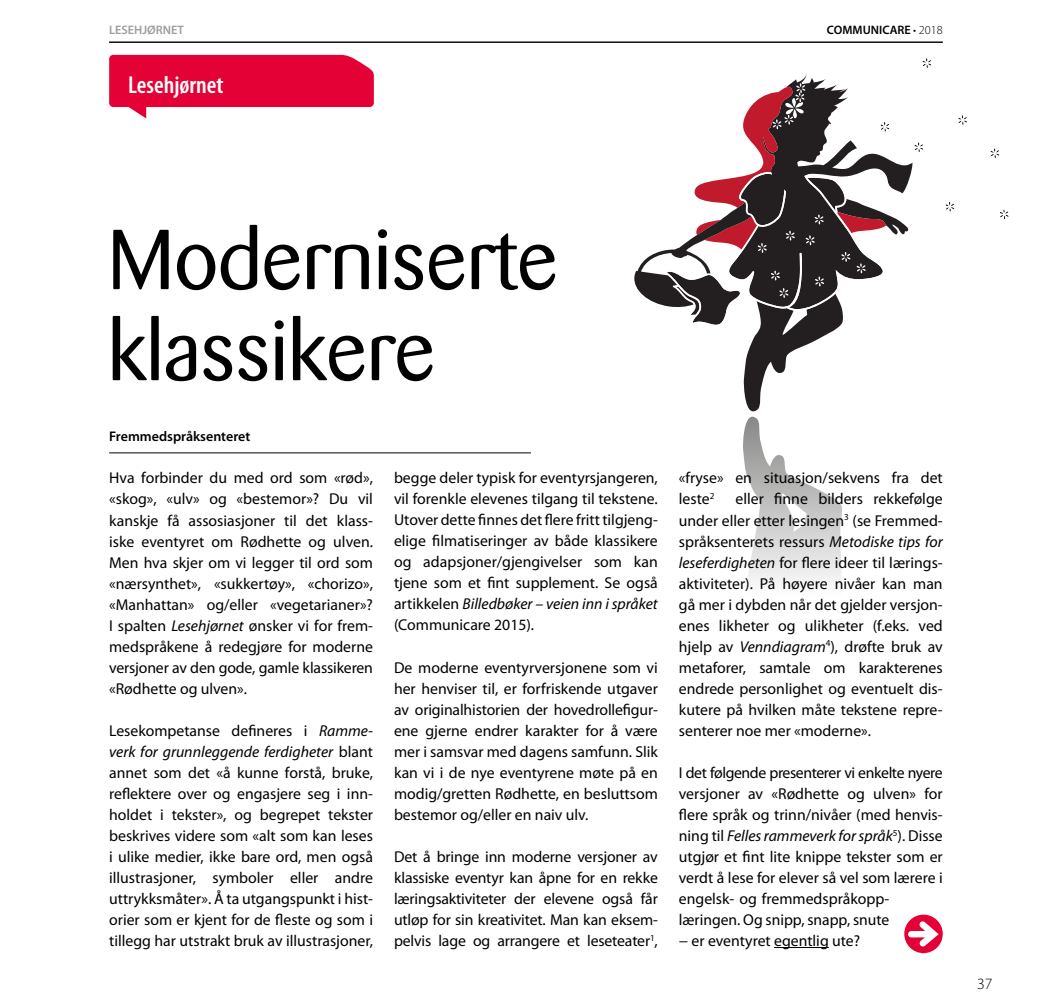
<style>
.page{position:relative;width:1042px;height:1008px;background:#fff}
.page>*{position:absolute;margin:0;border:0;box-sizing:border-box;transform-origin:0 0}
.t1{font:84px/91px "Barmeno";color:#000}
.t2{font:600 condensed 24.5px "Myriad Pro";color:#fff}
.t3{font:15.75px/21px "Myriad Pro";color:#000;text-align:justify}
.t4{font:300 15.75px "Myriad Pro";color:#000}
.t5{font:600 14px "Myriad Pro";color:#000}
.t6{font:600 12.25px "Myriad Pro";color:#000}
.t7{font:600 12.25px "Myriad Pro";color:#9d9d9c}
.s1{font-weight:300}
.s2{font-style:italic}
</style>
<div class="page">
<hr style="left:109px;top:42px;width:834px;height:1px;background:#000">
<svg style="left:1000px;top:209px;width:9px;height:10px"></svg>
<svg style="left:990px;top:148px;width:10px;height:10px"></svg>
<svg style="left:958px;top:115px;width:9px;height:10px"></svg>
<svg style="left:945px;top:202px;width:10px;height:10px"></svg>
<svg style="left:922px;top:58px;width:9px;height:10px"></svg>
<svg style="left:634px;top:83px;width:290px;height:499px"></svg>
<svg style="left:109px;top:55px;width:265px;height:63px"></svg>
<hr style="left:774px;top:946px;width:55px;height:1px;background:#000">
<div style="left:904px;top:914px;width:39px;height:38px;background:#e40135;border-radius:50%"></div>
<svg style="left:908px;top:920px;width:30px;height:26px"></svg>
<hr style="left:109px;top:452px;width:422px;height:1px;background:#000">
<p class="t7" style="left:109px;top:24px;width:76px">LESEHJØRNET</p>
<p class="t6" style="left:827px;top:24px;width:117px">COMMUNICARE <span class="s1">• 2018</span></p>
<h2 class="t2" style="left:128px;top:72px;width:97px">Lesehjørnet</h2>
<h1 class="t1" style="left:108px;top:215px;width:451px">Moderniserte klassikere</h1>
<p class="t5" style="left:109px;top:429px;width:143px">Fremmedspråksenteret</p>
<p class="t3" style="left:109px;top:468px;width:265px">Hva forbinder du med ord som «rød», «skog», «ulv» og «bestemor»? Du vil kanskje få assosiasjoner til det klass&shy;iske eventyret om Rødhette og ulven.<br>Men hva skjer om vi legger til ord som «nærsynthet», «sukkertøy», «chorizo», «Manhattan» og/eller «vegetarianer»?<br>I spalten <span class="s2">Lesehjørnet</span> ønsker vi for frem&shy;medspråkene å redegjøre for moderne versjoner av den gode, gamle klassikeren «Rødhette og ulven».</p>
<p class="t3" style="left:109px;top:719px;width:265px">Lesekompetanse defineres i <span class="s2">Ramme&shy;verk for grunnleggende ferdigheter</span> blant annet som det «å kunne forstå, bruke, reflektere over og engasjere seg i inn&shy;holdet i tekster», og begrepet tekster beskrives videre som «alt som kan leses i ulike medier, ikke bare ord, men også illustrasjoner, symboler eller andre uttrykksmåter». Å ta utgangspunkt i hist&shy;orier som er kjent for de fleste og som i tillegg har utstrakt bruk av illustrasjoner,</p>
<p class="t3" style="left:394px;top:467px;width:265px">begge deler typisk for eventyrsjangeren, vil forenkle elevenes tilgang til tekstene.<br>Utover dette finnes det flere fritt tilgjeng&shy;elige filmatiseringer av både klassikere og adapsjoner/gjengivelser som kan tjene som et fint supplement. Se også artikkelen <span class="s2">Billedbøker – veien inn i språket </span>(Communicare 2015).</p>
<p class="t3" style="left:394px;top:656px;width:265px">De moderne eventyrversjonene som vi her henviser til, er forfriskende utgaver av originalhistorien der hovedrollefigur&shy;ene gjerne endrer karakter for å være mer i samsvar med dagens samfunn. Slik kan vi i de nye eventyrene møte på en modig/gretten Rødhette, en besluttsom bestemor og/eller en naiv ulv.</p>
<p class="t3" style="left:394px;top:845px;width:265px">Det å bringe inn moderne versjoner av klassiske eventyr kan åpne for en rekke læringsaktiviteter der elevene også får utløp for sin kreativitet. Man kan eksem&shy;pelvis lage og arrangere et leseteater<sup>1</sup>,</p>
<p class="t3" style="left:679px;top:468px;width:265px">«fryse» en situasjon/sekvens fra det leste<sup>2</sup></p>
<p class="t3" style="left:679px;top:489px;width:265px;text-indent:57px">eller finne bilders rekkefølge under eller etter lesingen<sup>3</sup> (se Fremmed&shy;språksenterets ressurs <span class="s2">Metodiske tips for leseferdigheten</span> for flere ideer til lærings&shy;aktiviteter). På høyere nivåer kan man gå mer i dybden når det gjelder versjon&shy;enes likheter og ulikheter (f.eks. ved hjelp av <span class="s2">Venndiagram</span><sup>4</sup>), drøfte bruk av metaforer, samtale om karakterenes endrede personlighet og eventuelt dis&shy;kutere på hvilken måte tekstene repre&shy;senterer noe mer «moderne».</p>
<p class="t3" style="left:679px;top:762px;width:265px;text-align:left">I det følgende presenterer vi enkelte nyere versjoner av «Rødhette og ulven» for flere språk og trinn/nivåer (med henvis&shy;ning til <span class="s2">Felles rammeverk for språk</span><sup>5</sup>). Disse utgjør et fint lite knippe tekster som er verdt å lese for elever så vel som lærere i engelsk- og fremmedspråkopp&shy;læringen. Og snipp, snapp, snute<br>− er eventyret egentlig ute?</p>
<p class="t4" style="left:977px;top:974px;width:17px">37</p>
</div>
